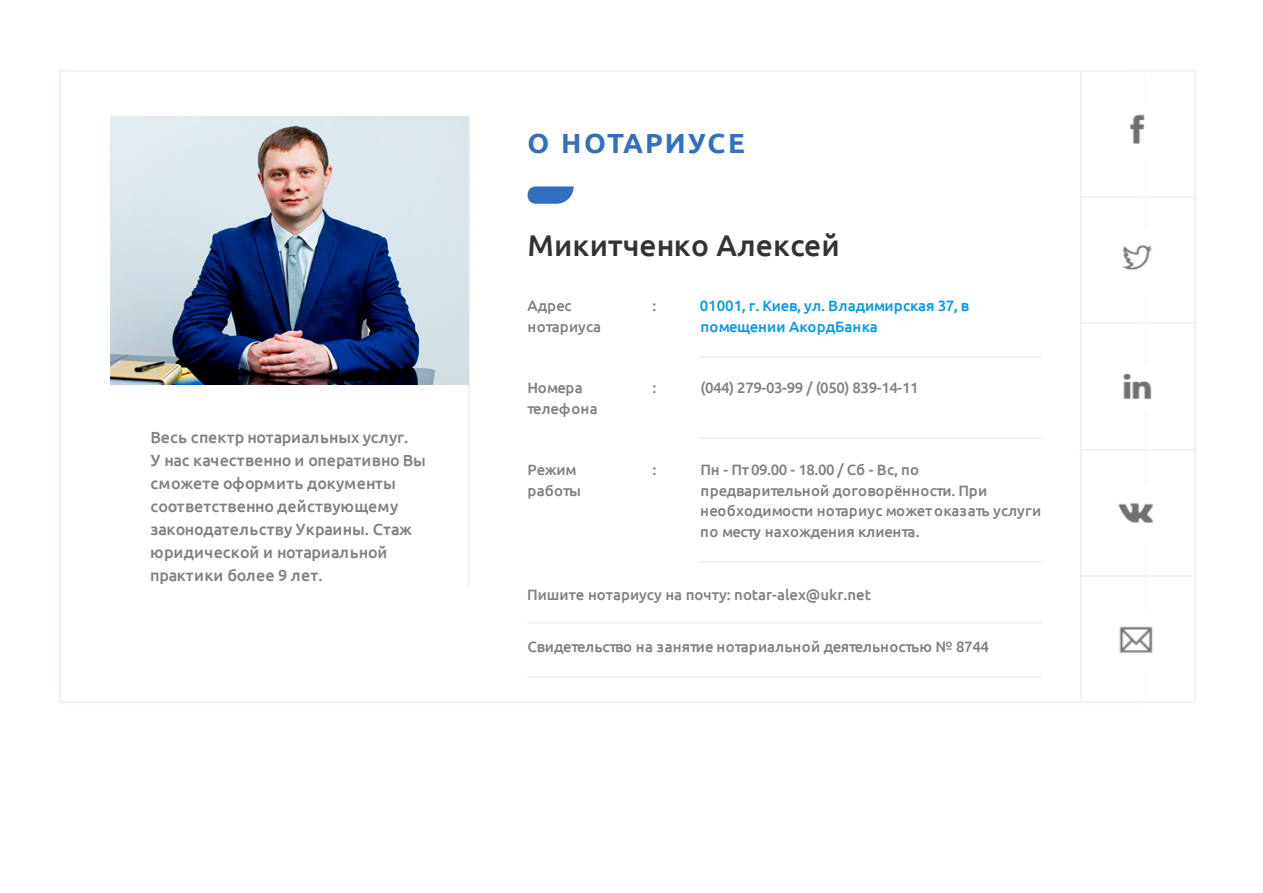
<style>
.page{position:relative;width:1263px;height:893px;background:#fff}
.page>*{position:absolute;margin:0;border:0;box-sizing:border-box;transform-origin:0 0}
.t1{font:500 30px "Ubuntu";letter-spacing:.005em;color:#333}
.t2{font:700 27.6px "Ubuntu";letter-spacing:.065em;color:#326fc1}
.t3{font:500 16.2px/23.1px "Ubuntu";color:#818181}
.t4{font:500 15px/20.7px "Ubuntu";color:#818181}
.t5{font:500 15px/20.7px "Ubuntu";color:#039be5}
.t6{font:500 15px "Ubuntu";letter-spacing:-.03em;color:#818181}
</style>
<div class="page">
<hr style="left:60px;top:70px;width:1135px;height:1px;background:#f2f2f2">
<hr style="left:60px;top:70px;width:1px;height:632px;background:#f2f2f2">
<hr style="left:1195px;top:70px;width:1px;height:632px;background:#f2f2f2">
<hr style="left:1080px;top:70px;width:1px;height:632px;background:#f2f2f2">
<hr style="left:1081px;top:196px;width:115px;height:1px;background:#f2f2f2">
<hr style="left:1081px;top:322px;width:115px;height:2px;background:#f2f2f2">
<hr style="left:1079px;top:449px;width:116px;height:1px;background:#f2f2f2">
<hr style="left:1081px;top:575px;width:115px;height:1px;background:#f2f2f2">
<hr style="left:60px;top:701px;width:1136px;height:1px;background:#f2f2f2">
<hr style="left:469px;top:116px;width:1px;height:470px;background:#f2f2f2">
<img style="left:110px;top:116px;width:359px;height:269px">
<svg style="left:528px;top:186px;width:46px;height:18px"></svg>
<hr style="left:701px;top:356px;width:341px;height:1px;background:#f2f2f2">
<hr style="left:701px;top:438px;width:341px;height:1px;background:#f2f2f2">
<hr style="left:701px;top:561px;width:341px;height:1px;background:#f2f2f2">
<hr style="left:528px;top:622px;width:514px;height:1px;background:#f2f2f2">
<hr style="left:527px;top:676px;width:514px;height:2px;background:#f2f2f2">
<img style="left:1129px;top:114px;width:16px;height:30px">
<img style="left:1122px;top:245px;width:31px;height:26px">
<img style="left:1123px;top:373px;width:29px;height:27px">
<img style="left:1118px;top:503px;width:35px;height:20px">
<img style="left:1119px;top:626px;width:34px;height:27px">
<p class="t3" style="left:150px;top:424px;width:277px">Весь спектр нотариальных услуг.<br>У нас качественно и оперативно Вы сможете оформить документы соответственно действующему законодательству Украины. Стаж юридической и нотариальной практики более 9 лет.</p>
<h2 class="t2" style="left:528px;top:126px;width:219px">О НОТАРИУСЕ</h2>
<h1 class="t1" style="left:528px;top:226px;width:314px">Микитченко Алексей</h1>
<p class="t4" style="left:528px;top:295px;width:75px">Адрес нотариуса</p>
<p class="t4" style="left:653px;top:295px;width:5px">:</p>
<p class="t5" style="left:700px;top:295px;width:271px">01001, г. Киев, ул. Владимирская 37, в помещении АкордБанка</p>
<p class="t4" style="left:528px;top:376px;width:72px">Номера телефона</p>
<p class="t4" style="left:653px;top:376px;width:5px">:</p>
<p class="t6" style="left:700px;top:378px;width:220px">(044) 279-03-99 / (050) 839-14-11</p>
<p class="t4" style="left:528px;top:458px;width:55px">Режим работы</p>
<p class="t4" style="left:653px;top:458px;width:5px">:</p>
<p class="t4" style="left:700px;top:458px;width:343px">Пн - Пт09.00 - 18.00 / Сб - Вс, по предварительной договорённости. При необходимости нотариус можетоказать услуги по месту нахождения клиента.</p>
<p class="t4" style="left:527px;top:584px;width:346px">Пишите нотариусу на почту: notar-alex@ukr.net</p>
<p class="t4" style="left:528px;top:636px;width:463px">Свидетельство на занятие нотариальной деятельностью № 8744</p>
</div>
